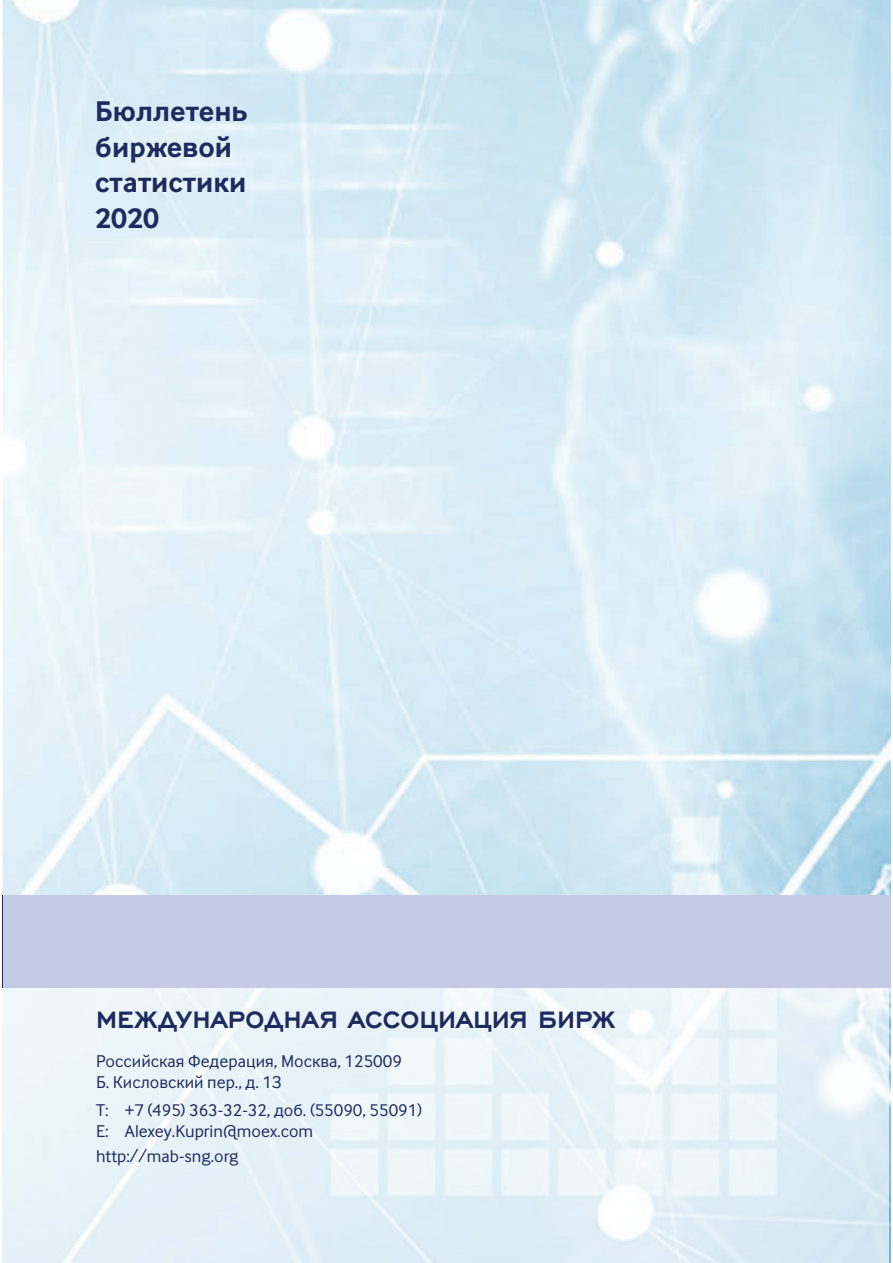
<style>
.page{position:relative;width:893px;height:1263px;background:#fff}
.page>*{position:absolute;margin:0;border:0;box-sizing:border-box;transform-origin:0 0}
.t1{font:700 31.05px "Engravers Gothic";color:#1d2b5e}
.t2{font:700 29.55px/35.4px "Inter Face Corp";color:#1d2b5e}
.t3{font:17.7px/21.3px "Inter Face Corp";color:#1d2b5e}
</style>
<div class="page">
<img style="left:3px;top:0;width:887px;height:1263px">
<img style="left:3px;top:988px;width:886px;height:275px">
<div style="left:3px;top:895px;width:887px;height:93px;background:#c5cbe5"></div>
<h2 class="t2" style="left:95px;top:94px;width:154px">Бюллетень биржевой статистики<br>2020</h2>
<h1 class="t1" style="left:96px;top:1003px;width:521px">МЕЖДУНАРОДНАЯ АССОЦИАЦИЯ БИРЖ</h1>
<p class="t3" style="left:96px;top:1050px;width:307px">Российская Федерация, Москва, 125009<br>Б. Кисловский пер., д. 1З</p>
<p class="t3" style="left:96px;top:1099px;width:328px">Т: +7 (495) 363-32-32, доб. (55090, 55091)<br>Е: Alexey.Kuprin@moex.com</p>
<p class="t3" style="left:96px;top:1146px;width:144px">http://mab-sng.org</p>
</div>
